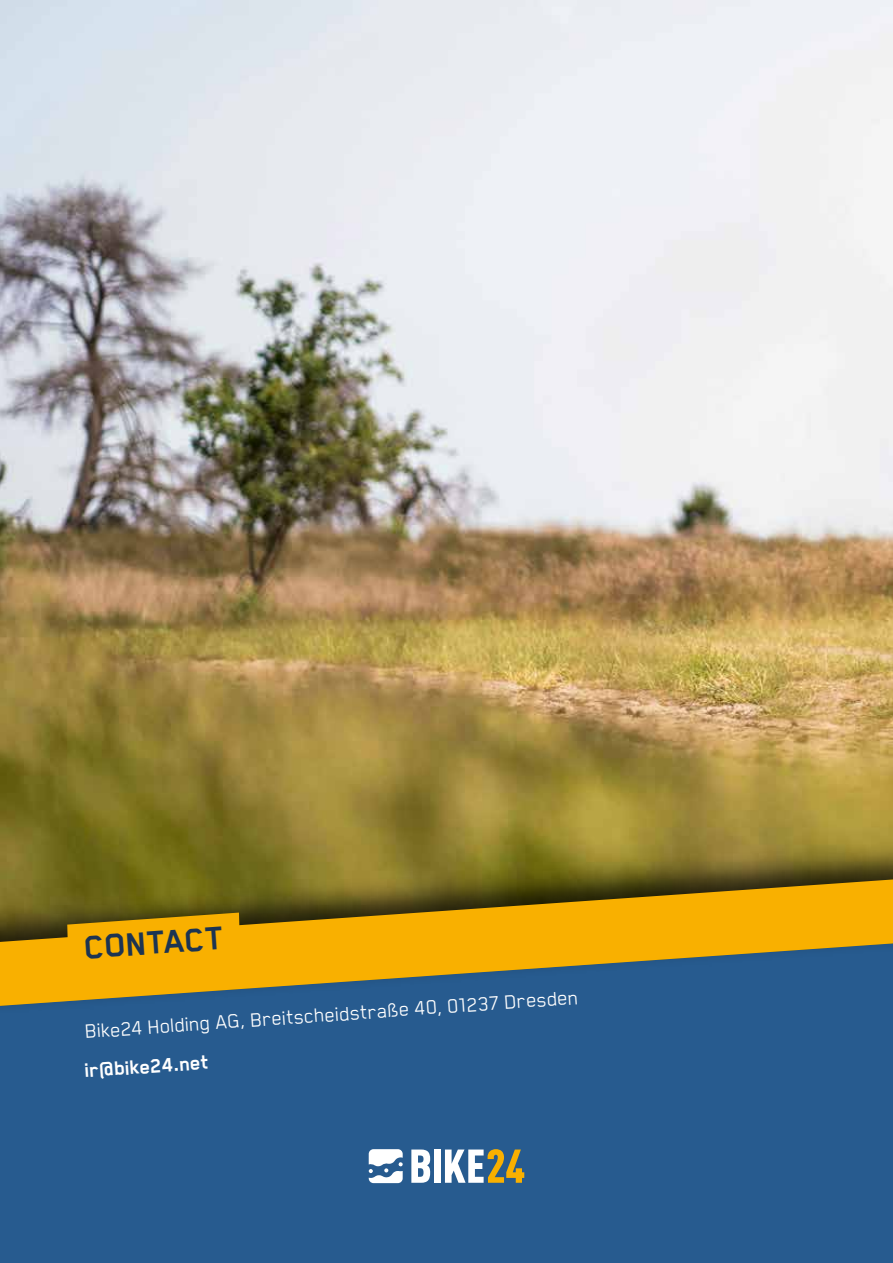
<style>
.page{position:relative;width:893px;height:1263px;background:#fff}
.page>*{position:absolute;margin:0;border:0;box-sizing:border-box;transform-origin:0 0}
.t1{font:700 37.5px "Blender";color:#1c3452}
.t2{font:22.5px "Blender";color:#fff}
.t3{font:700 22.5px "Blender";color:#fff}
</style>
<div class="page">
<img style="left:0;top:0;width:893px;height:778px">
<div style="left:0;top:1016px;width:893px;height:247px;background:#275b8f"></div>
<div style="left:0;top:778px;width:893px;height:238px;background:#000;opacity:.75"></div>
<svg style="left:0;top:879px;width:893px;height:127px;background:#98812c"></svg>
<svg style="left:67px;top:912px;width:173px;height:64px;background:#e6a501"></svg>
<svg style="left:411px;top:1149px;width:19px;height:34px"></svg>
<div style="left:434px;top:1149px;width:7px;height:34px;background:#fff"></div>
<svg style="left:445px;top:1149px;width:79px;height:34px"></svg>
<svg style="left:369px;top:1149px;width:34px;height:34px"></svg>
<h1 class="t1" style="left:82px;top:928px;width:142px;rotate:-4deg">CONTACT</h1>
<p class="t2" style="left:84px;top:1020px;width:496px;rotate:-4deg">Bike24 Holding AG, Breitscheidstraße 40, 01237 Dresden</p>
<p class="t3" style="left:84px;top:1059px;width:126px;rotate:-4deg">ir@bike24.net</p>
</div>
